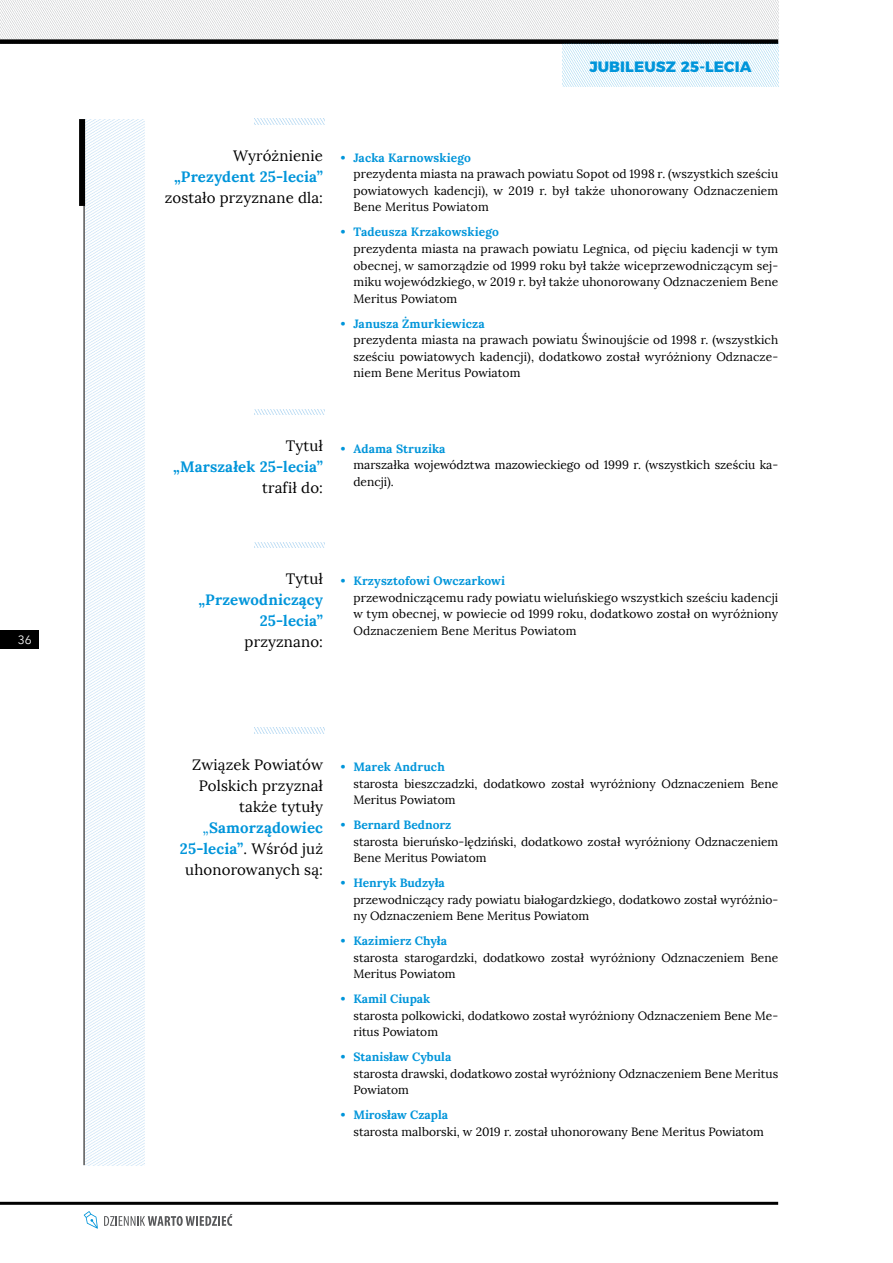
<style>
.page{position:relative;width:893px;height:1263px;background:#fff}
.page>*{position:absolute;margin:0;border:0;box-sizing:border-box;transform-origin:0 0}
.t1{font:15px/21px "Lora";letter-spacing:.01em;color:#000;text-align:right}
.t2{font:700 15px/21px "Lora";letter-spacing:.01em;color:#0095da;text-align:right}
.t3{font:800 15px "Montserrat";letter-spacing:.01em;color:#0095da}
.t4{font:12px/16.5px "Lora";color:#000}
.t5{font:700 12px "Lora";letter-spacing:.005em;color:#0095da}
.t6{font:12px "Avenir Next";color:#fff}
.s1{color:#0095da}
.s2{font-weight:700;color:#0095da}
</style>
<div class="page">
<img style="left:85px;top:119px;width:59px;height:1046px">
<hr style="left:0;top:1202px;width:778px;height:3px;background:#000">
<img style="left:0;top:0;width:778px;height:39px">
<div style="left:79px;top:119px;width:6px;height:87px;background:#000"></div>
<hr style="left:84px;top:124px;width:1px;height:1041px;background:#000">
<div style="left:0;top:39px;width:778px;height:5px;background:#000"></div>
<svg style="left:84px;top:1211px;width:14px;height:18px"></svg>
<svg style="left:104px;top:1214px;width:129px;height:12px"></svg>
<img style="left:254px;top:119px;width:71px;height:5px">
<img style="left:254px;top:409px;width:71px;height:6px">
<img style="left:254px;top:542px;width:71px;height:6px">
<img style="left:254px;top:728px;width:71px;height:5px">
<img style="left:563px;top:44px;width:215px;height:42px">
<div style="left:0;top:630px;width:38px;height:18px;background:#000"></div>
<p class="t6" style="left:18px;top:632px;width:16px">36</p>
<p class="t3" style="left:589px;top:54px;width:164px">JUBILEUSZ 25-LECIA</p>
<p class="t1" style="left:233px;top:145px;width:91px">Wyróżnienie</p>
<p class="t2" style="left:174px;top:166px;width:150px">„Prezydent 25-lecia”</p>
<p class="t1" style="left:165px;top:187px;width:160px">zostało przyznane dla:</p>
<p class="t5" style="left:341px;top:150px;width:132px">• Jacka Karnowskiego</p>
<p class="t4" style="left:353px;top:166px;width:426px;text-align:justify">prezydenta miasta na prawach powiatu Sopot od 1998 r. (wszystkich sześciu powiatowych kadencji), w 2019 r. był także uhonorowany Odznaczeniem Bene Meritus Powiatom</p>
<p class="t5" style="left:341px;top:224px;width:160px">• Tadeusza Krzakowskiego</p>
<p class="t4" style="left:353px;top:241px;width:426px;text-align:justify">prezydenta miasta na prawach powiatu Legnica, od pięciu kadencji w tym obecnej, w samorządzie od 1999 roku był także wiceprzewodniczącym sej&shy;miku wojewódzkiego, w 2019 r. był także uhonorowany Odznaczeniem Bene Meritus Powiatom</p>
<p class="t5" style="left:341px;top:315px;width:146px">• Janusza Żmurkiewicza</p>
<p class="t4" style="left:353px;top:332px;width:426px;text-align:justify">prezydenta miasta na prawach powiatu Świnoujście od 1998 r. (wszystkich sześciu powiatowych kadencji), dodatkowo został wyróżniony Odznacze&shy;niem Bene Meritus Powiatom</p>
<p class="t1" style="left:286px;top:435px;width:39px">Tytuł</p>
<p class="t2" style="left:173px;top:456px;width:151px">„Marszałek 25-lecia”</p>
<p class="t1" style="left:262px;top:477px;width:62px">trafił do:</p>
<p class="t5" style="left:341px;top:440px;width:106px">• Adama Struzika</p>
<p class="t4" style="left:353px;top:457px;width:426px">marszałka województwa mazowieckiego od 1999 r. (wszystkich sześciu ka&shy;dencji).</p>
<p class="t1" style="left:286px;top:568px;width:39px">Tytuł</p>
<p class="t2" style="left:198px;top:589px;width:126px">„Przewodniczący<br>25-lecia”</p>
<p class="t1" style="left:245px;top:631px;width:80px">przyznano:</p>
<p class="t5" style="left:341px;top:573px;width:166px">• Krzysztofowi Owczarkowi</p>
<p class="t4" style="left:353px;top:589px;width:426px;text-align:justify">przewodniczącemu rady powiatu wieluńskiego wszystkich sześciu kadencji w tym obecnej, w powiecie od 1999 roku, dodatkowo został on wyróżniony Odznaczeniem Bene Meritus Powiatom</p>
<p class="t1" style="left:180px;top:754px;width:145px">Związek Powiatów<br>Polskich przyznał także tytuły <span class="s1">„</span><span class="s2">Samorządowiec<br>25-lecia”</span>. Wśród już uhonorowanych są:</p>
<p class="t5" style="left:341px;top:759px;width:106px">• Marek Andruch</p>
<p class="t4" style="left:353px;top:775px;width:426px">starosta bieszczadzki, dodatkowo został wyróżniony Odznaczeniem Bene<br>Meritus Powiatom</p>
<p class="t5" style="left:341px;top:817px;width:112px">• Bernard Bednorz</p>
<p class="t4" style="left:353px;top:833px;width:426px">starosta bieruńsko-lędziński, dodatkowo został wyróżniony Odznaczeniem<br>Bene Meritus Powiatom</p>
<p class="t5" style="left:341px;top:875px;width:106px">• Henryk Budzyła</p>
<p class="t4" style="left:353px;top:891px;width:426px">przewodniczący rady powiatu białogardzkiego, dodatkowo został wyróżnio&shy;ny Odznaczeniem Bene Meritus Powiatom</p>
<p class="t5" style="left:341px;top:933px;width:108px">• Kazimierz Chyła</p>
<p class="t4" style="left:353px;top:949px;width:426px">starosta starogardzki, dodatkowo został wyróżniony Odznaczeniem Bene<br>Meritus Powiatom</p>
<p class="t5" style="left:341px;top:991px;width:91px">• Kamil Ciupak</p>
<p class="t4" style="left:353px;top:1007px;width:426px">starosta polkowicki, dodatkowo został wyróżniony Odznaczeniem Bene Me&shy;ritus Powiatom</p>
<p class="t5" style="left:341px;top:1049px;width:112px">• Stanisław Cybula</p>
<p class="t4" style="left:353px;top:1065px;width:426px">starosta drawski, dodatkowo został wyróżniony Odznaczeniem Bene Meritus<br>Powiatom</p>
<p class="t5" style="left:341px;top:1107px;width:109px">• Mirosław Czapla</p>
<p class="t4" style="left:353px;top:1123px;width:412px">starosta malborski, w 2019 r. został uhonorowany Bene Meritus Powiatom</p>
</div>
